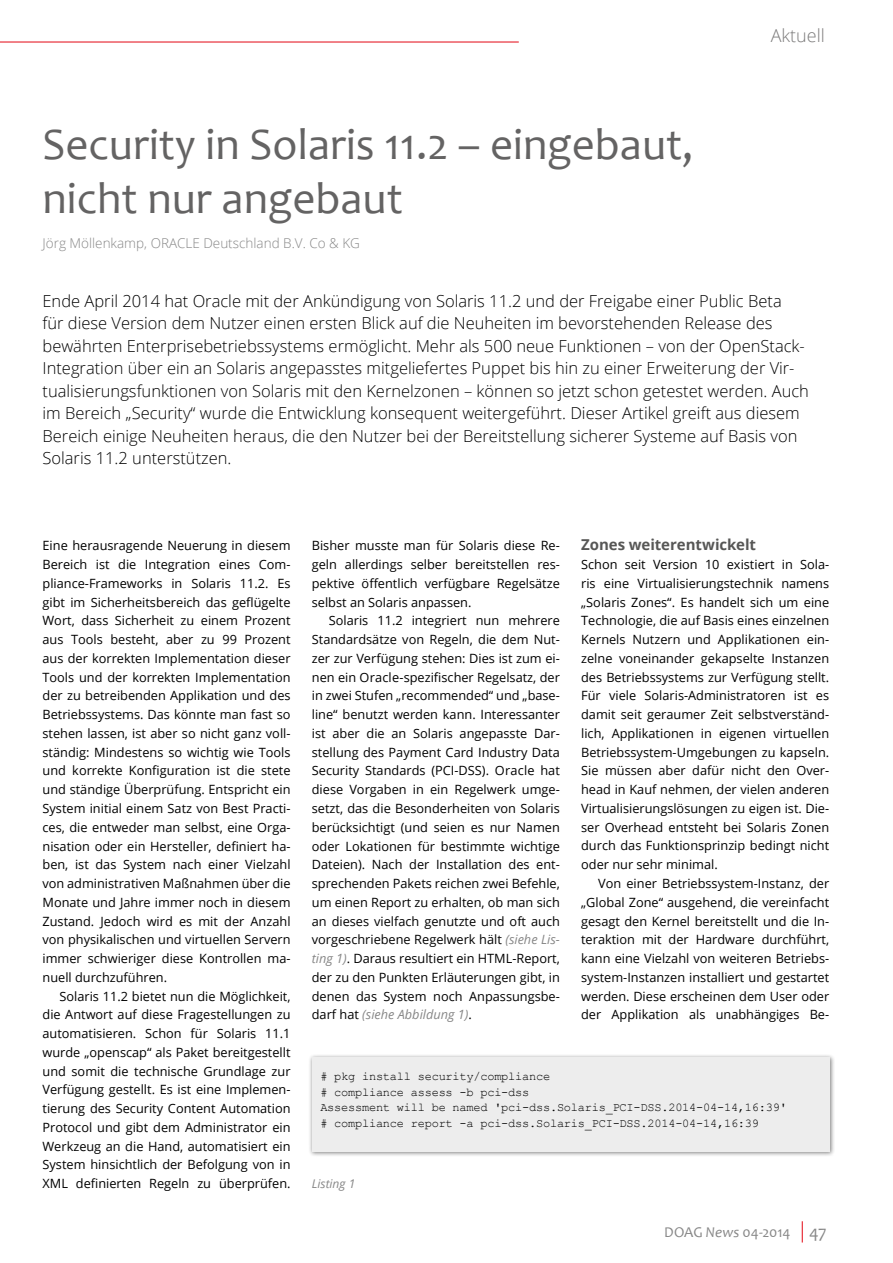
<style>
.page{position:relative;width:893px;height:1263px;background:#fff}
.page>*{position:absolute;margin:0;border:0;box-sizing:border-box;transform-origin:0 0}
.t1{font:45px/54px "Candara";color:#646363}
.t2{font:300 18px "Open Sans";color:#7c7b7b}
.t3{font:300 16.5px/22.5px "Open Sans";color:#000}
.t4{font:700 15px "Open Sans";letter-spacing:-.005em;color:#575756}
.t5{font:15px "Candara";letter-spacing:-.01em;color:#878787}
.t6{font:300 13.5px "Open Sans";color:#878787}
.t7{font:12.75px/18.8px "Open Sans";color:#000;text-align:justify}
.t8{font:12px/15.8px "Courier New";letter-spacing:-.02em;color:#000}
.t9{font:italic 12px "Open Sans";color:#878787}
.s1{font-style:italic;color:#878787}
.s2{font-style:italic}
.s3{font-size:18px}
</style>
<div class="page">
<svg style="left:802px;top:1221px;width:1px;height:21px"></svg>
<hr style="left:0;top:42px;width:519px;height:1px;background:#e30613">
<div style="left:309px;top:1053px;width:526px;height:105px;background:#000;opacity:.5"></div>
<div style="left:312px;top:1057px;width:517px;height:94px;background:#ededed"></div>
<h1 class="t1" style="left:43px;top:117px;width:653px">Security in Solaris 11.2 – eingebaut, nicht nur angebaut</h1>
<p class="t6" style="left:43px;top:234px;width:319px">Jörg Möllenkamp, ORACLE Deutschland B.V. Co &amp; KG</p>
<h2 class="t2" style="left:771px;top:24px;width:56px">Aktuell</h2>
<p class="t3" style="left:43px;top:289px;width:768px">Ende April 2014 hat Oracle mit der Ankündigung von Solaris 11.2 und der Freigabe einer Public Beta<br>für diese Version dem Nutzer einen ersten Blick auf die Neuheiten im bevorstehenden Release des bewährten Enterprisebetriebssystems ermöglicht. Mehr als 500 neue Funktionen – von der OpenStack-Integration über ein an Solaris angepasstes mitgeliefertes Puppet bis hin zu einer Erweiterung der Vir&shy;tualisierungsfunktionen von Solaris mit den Kernelzonen – können so jetzt schon getestet werden. Auch im Bereich „Security“ wurde die Entwicklung konsequent weitergeführt. Dieser Artikel greift aus diesem Bereich einige Neuheiten heraus, die den Nutzer bei der Bereitstellung sicherer Systeme auf Basis von Solaris 11.2 unterstützen.</p>
<p class="t7" style="left:43px;top:536px;width:250px">Eine herausragende Neuerung in diesem Bereich ist die Integration eines Com&shy;pliance-Frameworks in Solaris 11.2. Es gibt im Sicherheitsbereich das geflügelte Wort, dass Sicherheit zu einem Prozent aus Tools besteht, aber zu 99 Prozent aus der korrekten Implementation dieser Tools und der korrekten Implementation der zu betreibenden Applikation und des Betriebssystems. Das könnte man fast so stehen lassen, ist aber so nicht ganz voll&shy;ständig: Mindestens so wichtig wie Tools und korrekte Konfiguration ist die stete und ständige Überprüfung. Entspricht ein System initial einem Satz von Best Practi&shy;ces, die entweder man selbst, eine Orga&shy;nisation oder ein Hersteller, definiert ha&shy;ben, ist das System nach einer Vielzahl von administrativen Maßnahmen über die Monate und Jahre immer noch in diesem Zustand. Jedoch wird es mit der Anzahl von physikalischen und virtuellen Servern immer schwieriger diese Kontrollen ma&shy;nuell durchzuführen.</p>
<p class="t7" style="left:43px;top:986px;width:250px;text-indent:17px">Solaris 11.2 bietet nun die Möglichkeit, die Antwort auf diese Fragestellungen zu automatisieren. Schon für Solaris 11.1 wurde „openscap“ als Paket bereitgestellt und somit die technische Grundlage zur Verfügung gestellt. Es ist eine Implemen&shy;tierung des Security Content Automation Protocol und gibt dem Administrator ein Werkzeug an die Hand, automatisiert ein System hinsichtlich der Befolgung von in XML definierten Regeln zu überprüfen.</p>
<p class="t7" style="left:312px;top:536px;width:250px">Bisher musste man für Solaris diese Re&shy;geln allerdings selber bereitstellen res&shy;pektive öffentlich verfügbare Regelsätze selbst an Solaris anpassen.</p>
<p class="t7" style="left:312px;top:611px;width:250px;text-indent:17px">Solaris 11.2 integriert nun mehrere Standardsätze von Regeln, die dem Nut&shy;zer zur Verfügung stehen: Dies ist zum ei&shy;nen ein Oracle-spezifischer Regelsatz, der in zwei Stufen „recommended“ und „base&shy;line“ benutzt werden kann. Interessanter ist aber die an Solaris angepasste Dar&shy;stellung des Payment Card Industry Data Security Standards (PCI-DSS). Oracle hat diese Vorgaben in ein Regelwerk umge&shy;setzt, das die Besonderheiten von Solaris berücksichtigt (und seien es nur Namen oder Lokationen für bestimmte wichtige Dateien). Nach der Installation des ent&shy;sprechenden Pakets reichen zwei Befehle, um einen Report zu erhalten, ob man sich an dieses vielfach genutzte und oft auch vorgeschriebene Regelwerk hält <span class="s1">(siehe Lis&shy;ting 1)</span>. Daraus resultiert ein HTML-Report, der zu den Punkten Erläuterungen gibt, in denen das System noch Anpassungsbe&shy;darf hat <span class="s1">(siehe Abbildung 1)</span>.</p>
<p class="t4" style="left:581px;top:534px;width:176px">Zones weiterentwickelt</p>
<p class="t7" style="left:581px;top:555px;width:250px">Schon seit Version 10 existiert in Sola&shy;ris eine Virtualisierungstechnik namens „Solaris Zones“. Es handelt sich um eine Technologie, die auf Basis eines einzelnen Kernels Nutzern und Applikationen ein&shy;zelne voneinander gekapselte Instanzen des Betriebssystems zur Verfügung stellt.<br>Für viele Solaris-Administratoren ist es damit seit geraumer Zeit selbstverständ&shy;lich, Applikationen in eigenen virtuellen Betriebssystem-Umgebungen zu kapseln.<br>Sie müssen aber dafür nicht den Over&shy;head in Kauf nehmen, der vielen anderen Virtualisierungslösungen zu eigen ist. Die&shy;ser Overhead entsteht bei Solaris Zonen durch das Funktionsprinzip bedingt nicht oder nur sehr minimal.</p>
<p class="t7" style="left:581px;top:874px;width:250px;text-indent:17px">Von einer Betriebssystem-Instanz, der „Global Zone“ ausgehend, die vereinfacht gesagt den Kernel bereitstellt und die In&shy;teraktion mit der Hardware durchführt, kann eine Vielzahl von weiteren Betriebs&shy;system-Instanzen installiert und gestartet werden. Diese erscheinen dem User oder der Applikation als unabhängiges Be-</p>
<p class="t8" style="left:320px;top:1068px;width:468px"># pkg install security/compliance<br># compliance assess -b pci-dss<br>Assessment will be named 'pci-dss.Solaris_PCI-DSS.2014-04-14,16:39' # compliance report -a pci-dss.Solaris_PCI-DSS.2014-04-14,16:39</p>
<p class="t9" style="left:312px;top:1175px;width:45px">Listing 1</p>
<p class="t5" style="left:664px;top:1223px;width:164px">DOAG <span class="s2">News</span> 04-2014 <span class="s3">47</span></p>
</div>
